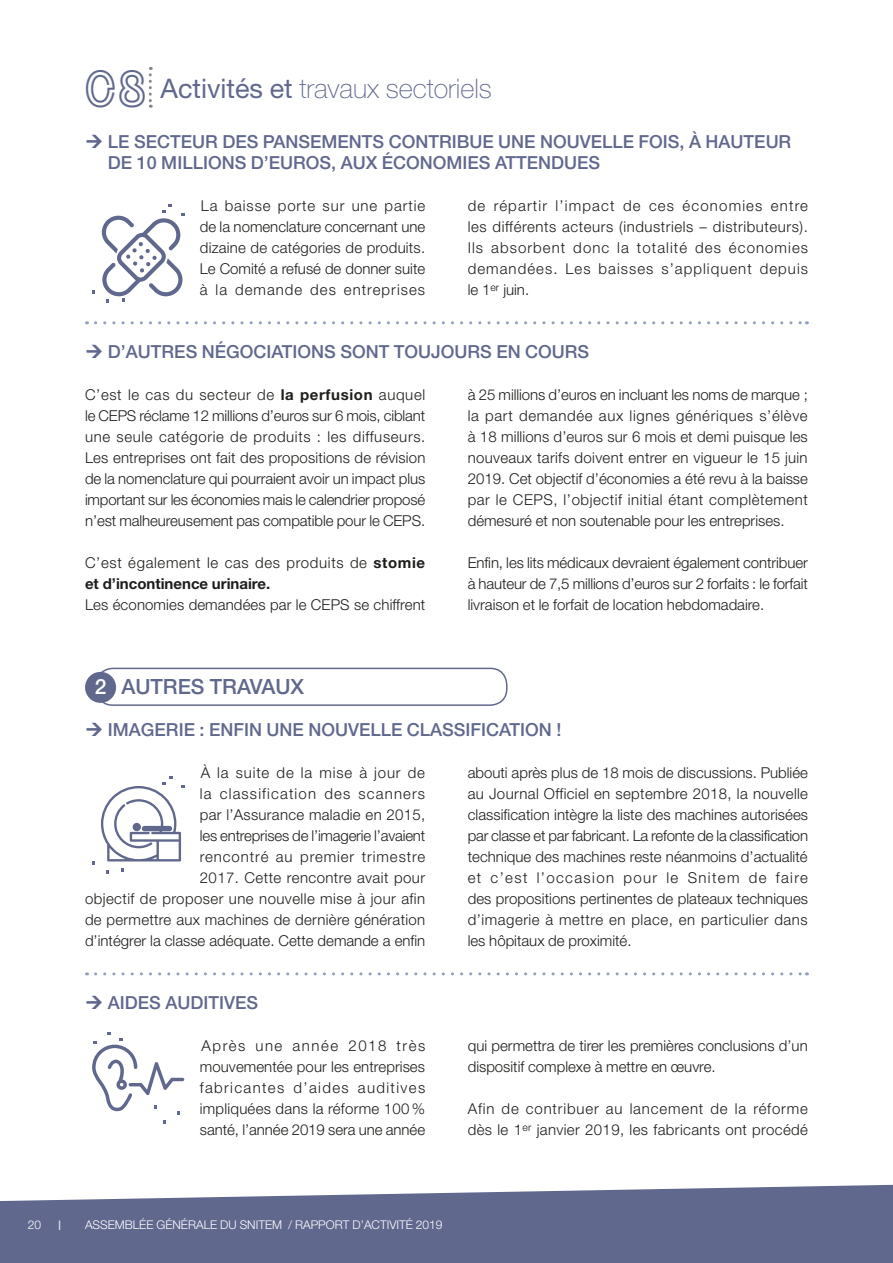
<style>
.page{position:relative;width:893px;height:1263px;background:#fff}
.page>*{position:absolute;margin:0;border:0;box-sizing:border-box;transform-origin:0 0}
.t1{font:48.75px "LIBRARY3 AM";color:#61688e}
.t2{font:100 27px "Helvetica Neue LT Std";color:#61688e}
.t3{font:500 21px "Helvetica Neue LT Std";color:#61688e}
.t4{font:500 21px "Helvetica Neue LT Std";color:#fff}
.t5{font:500 18px/21px "Helvetica Neue LT Std";color:#61688e}
.t6{font:300 15px/21px "Helvetica Neue LT Std";letter-spacing:.015em;color:#1d1d1b;text-align:justify}
.t7{font:300 15px/21px "Helvetica Neue LT Std";letter-spacing:.045em;color:#1d1d1b}
.t8{font:300 12px "Helvetica Neue LT Std";color:#fff}
.s1{font-weight:400}
.s2{font-weight:700}
</style>
<div class="page">
<div style="left:96px;top:668px;width:411px;height:38px;border:2px solid #61688e;border-radius:16px"></div>
<svg style="left:102px;top:204px;width:82px;height:99px"></svg>
<svg style="left:96px;top:321px;width:711px;height:3px"></svg>
<div style="left:85px;top:672px;width:31px;height:31px;background:#61688e;border-radius:50%"></div>
<svg style="left:121px;top:868px;width:3px;height:4px"></svg>
<svg style="left:101px;top:776px;width:83px;height:85px"></svg>
<div style="left:133px;top:823px;width:8px;height:8px;background:#61688e;border-radius:50%"></div>
<div style="left:142px;top:826px;width:30px;height:5px;background:#61688e;border-radius:3px"></div>
<svg style="left:96px;top:972px;width:711px;height:3px"></svg>
<svg style="left:92px;top:1032px;width:92px;height:83px"></svg>
<svg style="left:149px;top:67px;width:3px;height:41px"></svg>
<svg style="left:0;top:1185px;width:893px;height:78px;background:#717799"></svg>
<p class="t1" style="left:83px;top:58px;width:67px">08</p>
<p class="t2" style="left:161px;top:73px;width:333px"><span class="s1">Activités et</span> travaux sectoriels</p>
<p class="t5" style="left:108px;top:131px;width:685px">LE SECTEUR DES PANSEMENTS CONTRIBUE UNE NOUVELLE FOIS, À HAUTEUR<br>DE 10 MILLIONS D’EUROS, AUX ÉCONOMIES ATTENDUES</p>
<p class="t6" style="left:200px;top:195px;width:227px">La baisse porte sur une partie de la nomenclature concernant une dizaine de catégories de produits.<br>Le Comité a refusé de donner suite à la demande des entreprises</p>
<p class="t6" style="left:468px;top:195px;width:342px">de répartir l’impact de ces économies entre les différents acteurs (industriels – distributeurs).<br>Ils absorbent donc la totalité des économies demandées. Les baisses s’appliquent depuis le 1<sup>er</sup> juin.</p>
<p class="t5" style="left:108px;top:341px;width:483px">D’AUTRES NÉGOCIATIONS SONT TOUJOURS EN COURS</p>
<p class="t6" style="left:85px;top:384px;width:342px">C’est le cas du secteur de <span class="s2">la perfusion</span> auquel le CEPS réclame 12 millions d’euros sur 6 mois, ciblant une seule catégorie de produits : les diffuseurs.<br>Les entreprises ont fait des propositions de révision de la nomenclature qui pourraient avoir un impact plus important sur les économies mais le calendrier proposé n’est malheureusement pas compatible pour le CEPS.</p>
<p class="t7" style="left:85px;top:552px;width:342px">C’est également le cas des produits de <span class="s2">stomie et d’incontinence urinaire.</span></p>
<p class="t6" style="left:85px;top:594px;width:342px">Les économies demandées par le CEPS se chiffrent</p>
<p class="t6" style="left:468px;top:384px;width:342px">à 25 millions d’euros en incluant les noms de marque ; la part demandée aux lignes génériques s’élève à 18 millions d’euros sur 6 mois et demi puisque les nouveaux tarifs doivent entrer en vigueur le 15 juin 2019. Cet objectif d’économies a été revu à la baisse par le CEPS, l’objectif initial étant complètement démesuré et non soutenable pour les entreprises.</p>
<p class="t6" style="left:468px;top:552px;width:342px">Enfin, les lits médicaux devraient également contribuer à hauteur de 7,5 millions d’euros sur 2 forfaits : le forfait livraison et le forfait de location hebdomadaire.</p>
<p class="t4" style="left:95px;top:674px;width:13px">2</p>
<p class="t3" style="left:121px;top:674px;width:184px">AUTRES TRAVAUX</p>
<p class="t5" style="left:108px;top:719px;width:455px">IMAGERIE : ENFIN UNE NOUVELLE CLASSIFICATION !</p>
<p class="t6" style="left:85px;top:762px;width:342px;text-align:right">À la suite de la mise à jour de<br>la classification des scanners<br>par l’Assurance maladie en 2015,<br>les entreprises de l’imagerie l’avaient<br>rencontré au premier trimestre<br>2017. Cette rencontre avait pour<br>objectif de proposer une nouvelle mise à jour afin de permettre aux machines de dernière génération d’intégrer la classe adéquate. Cette demande a enfin</p>
<p class="t6" style="left:468px;top:762px;width:342px">abouti après plus de 18 mois de discussions. Publiée au Journal Officiel en septembre 2018, la nouvelle classification intègre la liste des machines autorisées par classe et par fabricant. La refonte de la classification technique des machines reste néanmoins d’actualité et c’est l’occasion pour le Snitem de faire des propositions pertinentes de plateaux techniques d’imagerie à mettre en place, en particulier dans les hôpitaux de proximité.</p>
<p class="t5" style="left:108px;top:992px;width:152px">AIDES AUDITIVES</p>
<p class="t6" style="left:200px;top:1035px;width:227px">Après une année 2018 très mouvementée pour les entreprises fabricantes d’aides auditives impliquées dans la réforme 100 % santé, l’année 2019 sera une année</p>
<p class="t6" style="left:468px;top:1035px;width:341px">qui permettra de tirer les premières conclusions d’un dispositif complexe à mettre en œuvre.</p>
<p class="t6" style="left:468px;top:1098px;width:342px">Afin de contribuer au lancement de la réforme dès le 1<sup>er</sup> janvier 2019, les fabricants ont procédé</p>
<p class="t8" style="left:28px;top:1217px;width:15px">20</p>
<p class="t8" style="left:85px;top:1217px;width:359px">ASSEMBLÉE GÉNÉRALE DU SNITEM / RAPPORT D’ACTIVITÉ 2019</p>
</div>
